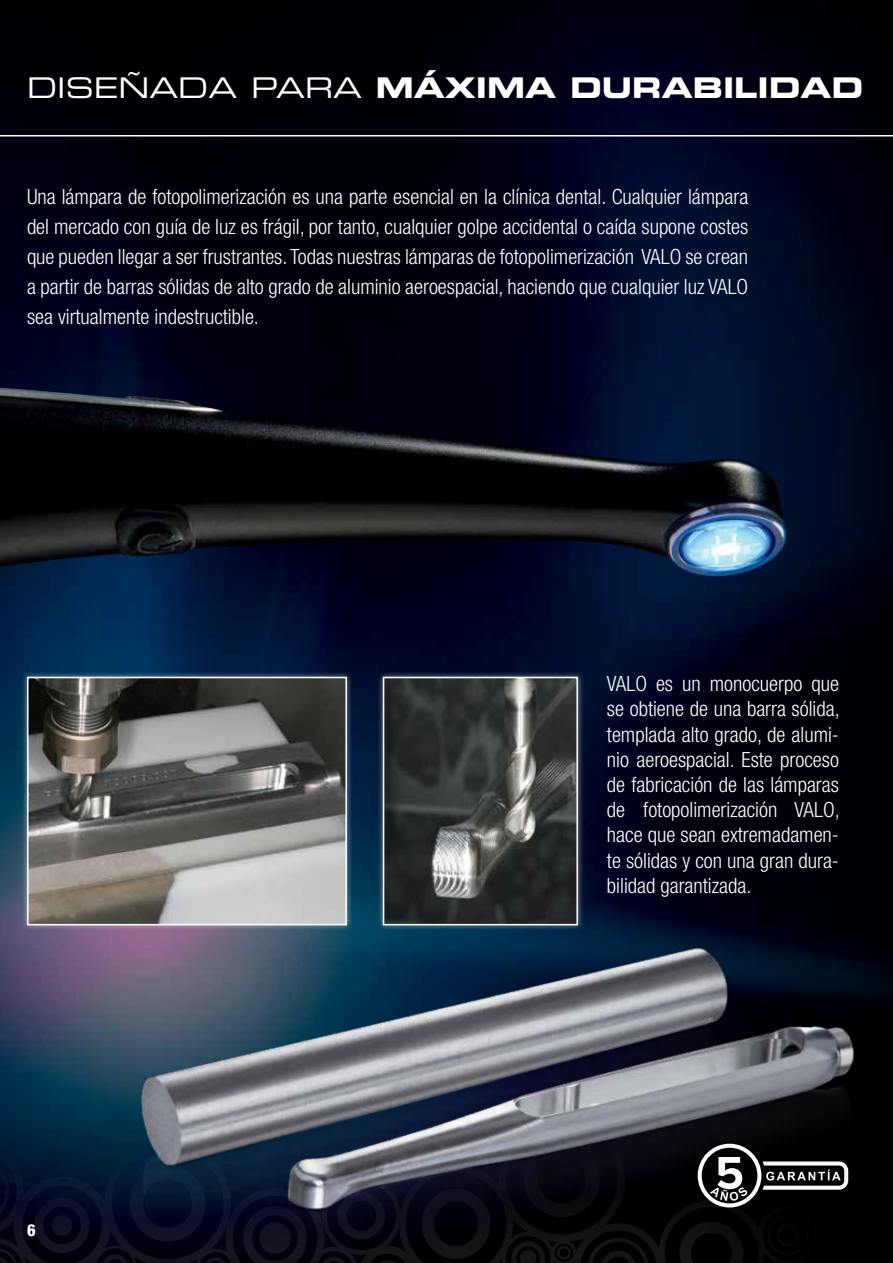
<style>
.page{position:relative;width:893px;height:1263px;background:#fff}
.page>*{position:absolute;margin:0;border:0;box-sizing:border-box;transform-origin:0 0}
.t1{font:28.5px "Eurostile LT Std Bold Ex 2";color:#fff}
.t2{font:300 condensed 21px/25.2px "Helvetica Neue LT Std";color:#fff;text-align:justify}
.t3{font:800 condensed 16.5px "Helvetica Neue LT Std";color:#fff}
.s1{font-family:"Eurostile LT Std Ex 2"}
</style>
<div class="page">
<img style="left:0;top:0;width:893px;height:1114px">
<hr style="left:0;top:135px;width:893px;height:2px;background:#fff">
<div style="left:21px;top:671px;width:332px;height:260px;background:#fff;opacity:.5"></div>
<img style="left:30px;top:680px;width:314px;height:242px">
<div style="left:27px;top:677px;width:320px;height:248px;border:2px solid #fff"></div>
<div style="left:377px;top:671px;width:207px;height:260px;background:#fff;opacity:.5"></div>
<img style="left:386px;top:680px;width:189px;height:242px">
<div style="left:383px;top:677px;width:195px;height:248px;border:2px solid #fff"></div>
<img style="left:120px;top:938px;width:651px;height:176px">
<img style="left:275px;top:992px;width:618px;height:271px">
<img style="left:0;top:387px;width:787px;height:189px">
<svg style="left:0;top:1114px;width:848px;height:149px;background:#202531"></svg>
<h1 class="t1" style="left:27px;top:67px;width:838px"><span class="s1">DISEÑADA PARA</span> MÁXIMA DURABILIDAD</h1>
<p class="t2" style="left:27px;top:181px;width:723px;line-height:30px">Una lámpara de fotopolimerización es una parte esencial en la clínica dental. Cualquier lámpara del mercado con guía de luz es frágil, por tanto, cualquier golpe accidental o caída supone costes que pueden llegar a ser frustrantes. Todas nuestras lámparas de fotopolimerización VALO se crean a partir de barras sólidas de alto grado de aluminio aeroespacial, haciendo que cualquier luz VALO sea virtualmente indestructible.</p>
<p class="t3" style="left:27px;top:1220px;width:10px">6</p>
<p class="t2" style="left:607px;top:671px;width:234px">VALO es un monocuerpo que se obtiene de una barra sólida, templada alto grado, de alumi&shy;nio aeroespacial. Este proceso de fabricación de las lámparas de fotopolimerización VALO, hace que sean extremadamen&shy;te sólidas y con una gran dura&shy;bilidad garantizada.</p>
</div>
